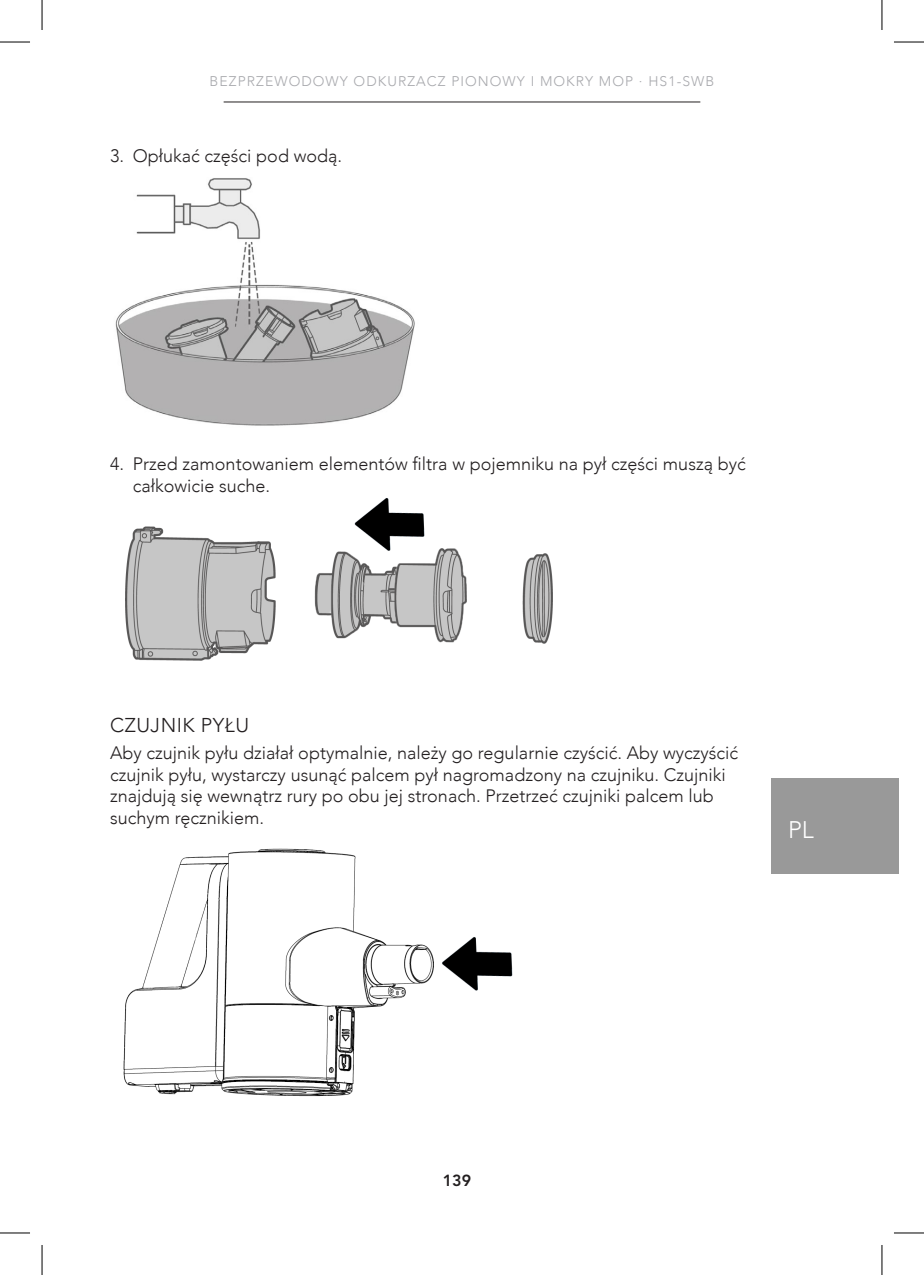
<style>
.page{position:relative;width:924px;height:1275px;background:#fff}
.page>*{position:absolute;margin:0;border:0;box-sizing:border-box;transform-origin:0 0}
.t1{font:300 24px "Avenir";color:#fff}
.SUBHEADING{font:300 20px "Avenir";letter-spacing:.025em;color:#231f20}
.Body{font:300 18px/21.6px "Avenir";color:#231f20}
.t2{font:800 16px "Avenir LT Pro";color:#231f20}
.t3{font:300 14px "Avenir";letter-spacing:.075em;color:#a8a9ad}
</style>
<div class="page">
<hr style="left:223px;top:101px;width:477px;height:1px;background:#231f20">
<div style="left:771px;top:779px;width:127px;height:95px;background:#999"></div>
<img style="left:115px;top:178px;width:300px;height:248px">
<img style="left:125px;top:498px;width:428px;height:163px">
<img style="left:123px;top:848px;width:311px;height:249px">
<img style="left:442px;top:937px;width:71px;height:54px">
<hr style="left:0;top:42px;width:30px;height:1px;background:#000">
<hr style="left:893px;top:42px;width:30px;height:1px;background:#000">
<hr style="left:0;top:1232px;width:30px;height:1px;background:#000">
<hr style="left:893px;top:1232px;width:30px;height:1px;background:#000">
<hr style="left:42px;top:0;width:1px;height:30px;background:#000">
<hr style="left:42px;top:1245px;width:1px;height:30px;background:#000">
<hr style="left:881px;top:0;width:1px;height:30px;background:#000">
<hr style="left:881px;top:1245px;width:1px;height:30px;background:#000">
<p class="t3" style="left:209px;top:73px;width:506px">BEZPRZEWODOWY ODKURZACZ PIONOWY I MOKRY MOP · HS1-SWB</p>
<p class="Body" style="left:110px;top:145px;width:233px">3. Opłukać części pod wodą.</p>
<p class="Body" style="left:133px;top:453px;width:614px;text-indent:-23px">4. Przed zamontowaniem elementów filtra w pojemniku na pył części muszą być całkowicie suche.</p>
<p class="SUBHEADING" style="left:110px;top:713px;width:140px">CZUJNIK PYŁU</p>
<p class="Body" style="left:110px;top:742px;width:629px">Aby czujnik pyłu działał optymalnie, należy go regularnie czyścić. Aby wyczyścić czujnik pyłu, wystarczy usunąć palcem pył nagromadzony na czujniku. Czujniki znajdują się wewnątrz rury po obu jej stronach. Przetrzeć czujniki palcem lub suchym ręcznikiem.</p>
<h1 class="t1" style="left:787px;top:816px;width:27px">PL</h1>
<p class="t2" style="left:442px;top:1170px;width:30px">139</p>
</div>
